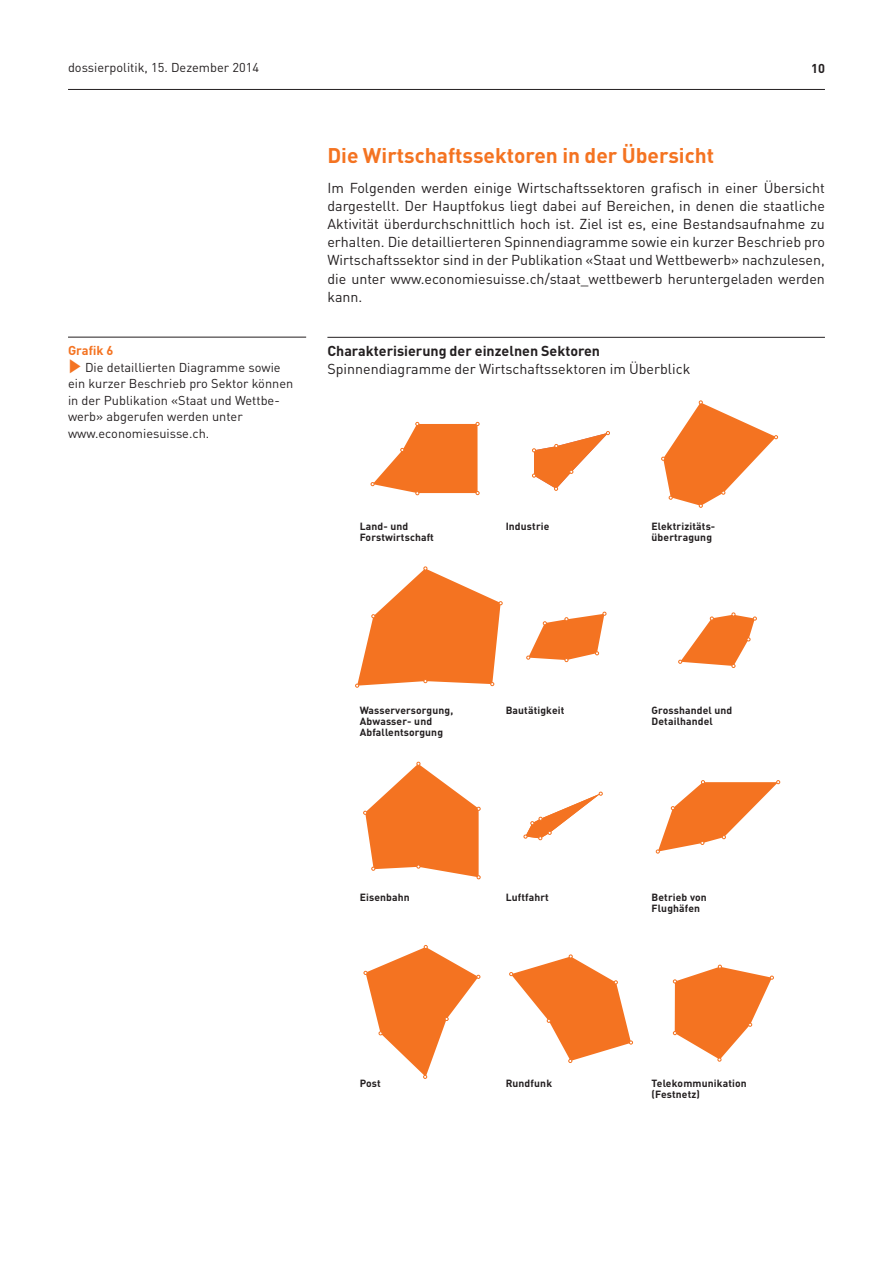
<style>
.page{position:relative;width:893px;height:1263px;background:#fff}
.page>*{position:absolute;margin:0;border:0;box-sizing:border-box;transform-origin:0 0}
._201_____Titel_1__Hi{font:700 21px "DIN";color:#f47321}
._101_____Lauftext{font:14.25px/18px "DIN";color:#231f20;text-align:justify}
._402_____Diagramm_Un{font:14.25px "DIN";color:#231f20}
._401_____Diagramm_Ti{font:700 14.25px "DIN";color:#231f20}
.t1{font:12.75px/16.5px "DIN";color:#231f20}
.t2{font:700 12.75px "DIN";color:#f47321}
.t3{font:700 12.75px "DIN";color:#231f20}
.t4{font:700 10.35px/10.9px "DIN";letter-spacing:.015em;color:#231f20}
.s1{color:#f47321}
</style>
<div class="page">
<hr style="left:68px;top:89px;width:757px;height:1px;background:#231f20">
<hr style="left:327px;top:337px;width:498px;height:1px;background:#231f20">
<svg style="left:371px;top:422px;width:108px;height:73px"></svg>
<svg style="left:532px;top:431px;width:78px;height:59px"></svg>
<svg style="left:661px;top:401px;width:117px;height:106px"></svg>
<svg style="left:673px;top:965px;width:101px;height:96px"></svg>
<svg style="left:509px;top:955px;width:124px;height:108px"></svg>
<svg style="left:364px;top:945px;width:116px;height:133px"></svg>
<svg style="left:656px;top:780px;width:124px;height:73px"></svg>
<svg style="left:524px;top:792px;width:78px;height:48px"></svg>
<svg style="left:363px;top:762px;width:117px;height:117px"></svg>
<svg style="left:678px;top:613px;width:79px;height:55px"></svg>
<svg style="left:527px;top:612px;width:79px;height:50px"></svg>
<svg style="left:355px;top:567px;width:147px;height:120px"></svg>
<hr style="left:68px;top:337px;width:238px;height:1px;background:#231f20">
<p class="t1" style="left:68px;top:59px;width:193px">dossierpolitik, 15. Dezember 2014</p>
<p class="t3" style="left:811px;top:60px;width:15px">10</p>
<p class="t2" style="left:68px;top:342px;width:47px">Grafik 6</p>
<p class="t1" style="left:68px;top:359px;width:227px"><span class="s1">✓</span> Die detaillierten Diagramme sowie ein kurzer Beschrieb pro Sektor können in der Publikation «Staat und Wettbe&shy;werb» abgerufen werden unter www.economiesuisse.ch.</p>
<p class="_201_____Titel_1__Hi" style="left:327px;top:142px;width:388px">Die Wirtschaftssektoren in der Übersicht</p>
<p class="_101_____Lauftext" style="left:327px;top:179px;width:499px">Im Folgenden werden einige Wirtschaftssektoren grafisch in einer Übersicht dargestellt. Der Hauptfokus liegt dabei auf Bereichen, in denen die staatliche Aktivität überdurchschnittlich hoch ist. Ziel ist es, eine Bestandsaufnahme zu erhalten. Die detaillierteren Spinnendiagramme sowie ein kurzer Beschrieb pro Wirtschaftssektor sind in der Publikation «Staat und Wettbewerb» nachzulesen, die unter www.economiesuisse.ch/staat_wettbewerb heruntergeladen werden kann.</p>
<p class="_401_____Diagramm_Ti" style="left:327px;top:341px;width:274px">Charakterisierung der einzelnen Sektoren</p>
<p class="_402_____Diagramm_Un" style="left:327px;top:359px;width:364px">Spinnendiagramme der Wirtschaftssektoren im Überblick</p>
<p class="t4" style="left:360px;top:520px;width:76px">Land- und<br>Forstwirtschaft</p>
<p class="t4" style="left:506px;top:520px;width:45px">Industrie</p>
<p class="t4" style="left:652px;top:520px;width:65px">Elektrizitäts&shy;übertragung</p>
<p class="t4" style="left:360px;top:705px;width:95px">Wasserversorgung,<br>Abwasser- und<br>Abfallentsorgung</p>
<p class="t4" style="left:506px;top:705px;width:60px">Bautätigkeit</p>
<p class="t4" style="left:652px;top:705px;width:82px">Grosshandel und<br>Detailhandel</p>
<p class="t4" style="left:360px;top:891px;width:51px">Eisenbahn</p>
<p class="t4" style="left:506px;top:891px;width:45px">Luftfahrt</p>
<p class="t4" style="left:652px;top:891px;width:57px">Betrieb von<br>Flughäfen</p>
<p class="t4" style="left:360px;top:1077px;width:22px">Post</p>
<p class="t4" style="left:506px;top:1077px;width:48px">Rundfunk</p>
<p class="t4" style="left:652px;top:1077px;width:97px">Telekommunikation (Festnetz)</p>
</div>
